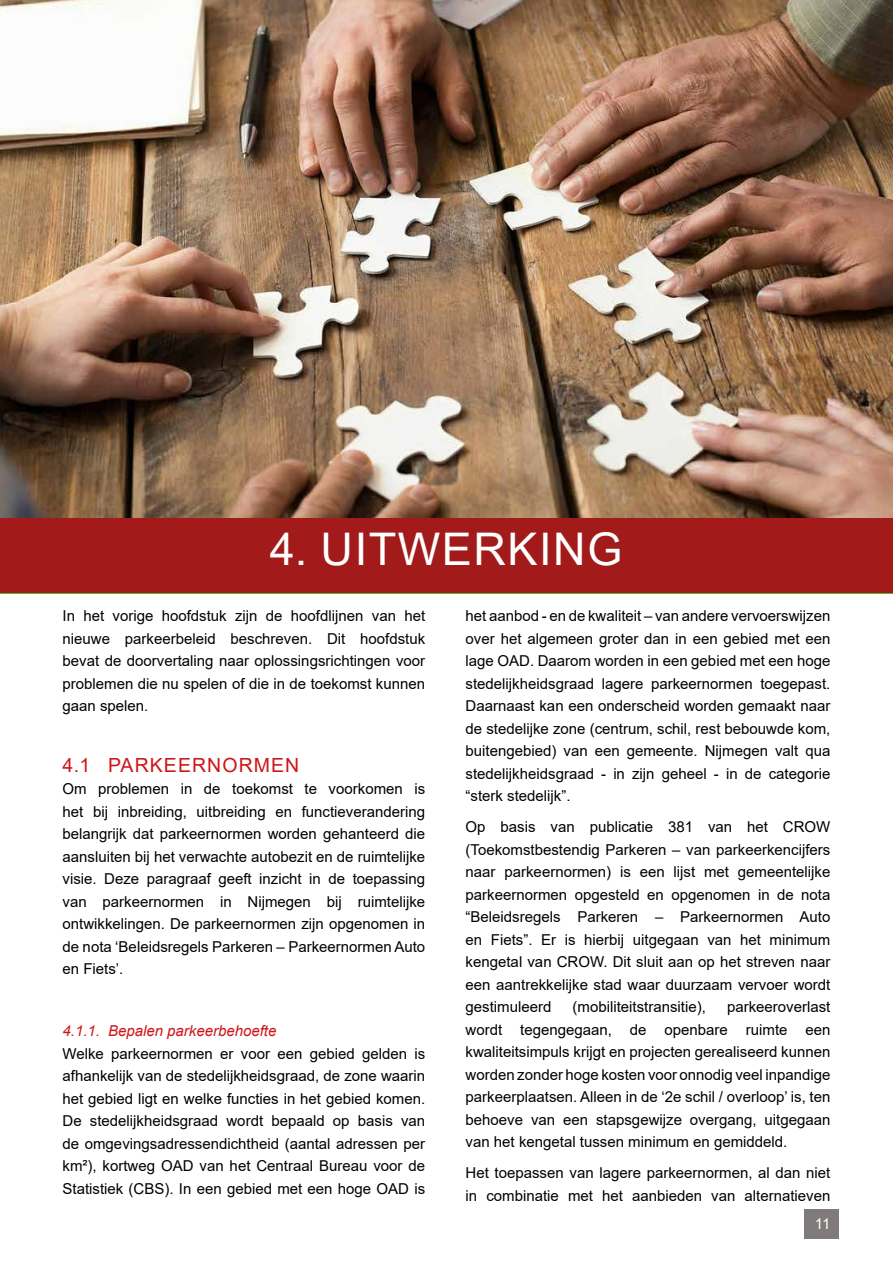
<style>
.page{position:relative;width:893px;height:1263px;background:#fff}
.page>*{position:absolute;margin:0;border:0;box-sizing:border-box;transform-origin:0 0}
.t1{font:45px "Arial";letter-spacing:.035em;color:#fff}
.t2{font:19.5px "Arial";letter-spacing:.055em;color:#cd1719}
.t3{font:15px/22.5px "Arial";color:#000;text-align:justify}
.t4{font:italic 15px "Arial";color:#cd1719}
.t5{font:15px "Arial";color:#fff}
</style>
<div class="page">
<div style="left:0;top:506px;width:893px;height:86px;background:#a31a1b"></div>
<div style="left:805px;top:1209px;width:34px;height:30px;background:#7e7b7a"></div>
<img style="left:0;top:0;width:893px;height:517px">
<h1 class="t1" style="left:270px;top:519px;width:354px">4. UITWERKING</h1>
<p class="t3" style="left:63px;top:604px;width:364px">In het vorige hoofdstuk zijn de hoofdlijnen van het nieuwe parkeerbeleid beschreven. Dit hoofdstuk bevat de doorvertaling naar oplossingsrichtingen voor problemen die nu spelen of die in de toekomst kunnen gaan spelen.</p>
<h2 class="t2" style="left:63px;top:751px;width:238px">4.1 PARKEERNORMEN</h2>
<p class="t3" style="left:63px;top:777px;width:364px">Om problemen in de toekomst te voorkomen is het bij inbreiding, uitbreiding en functieverandering belangrijk dat parkeernormen worden gehanteerd die aansluiten bij het verwachte autobezit en de ruimtelijke visie. Deze paragraaf geeft inzicht in de toepassing van parkeernormen in Nijmegen bij ruimtelijke ontwikkelingen. De parkeernormen zijn opgenomen in de nota ‘Beleidsregels Parkeren – Parkeernormen Auto en Fiets’.</p>
<p class="t4" style="left:63px;top:1021px;width:215px">4.1.1. Bepalen parkeerbehoefte</p>
<p class="t3" style="left:63px;top:1042px;width:364px">Welke parkeernormen er voor een gebied gelden is afhankelijk van de stedelijkheidsgraad, de zone waarin het gebied ligt en welke functies in het gebied komen.<br>De stedelijkheidsgraad wordt bepaald op basis van de omgevingsadressendichtheid (aantal adressen per km²), kortweg OAD van het Centraal Bureau voor de Statistiek (CBS). In een gebied met een hoge OAD is</p>
<p class="t3" style="left:466px;top:604px;width:366px">het aanbod - en de kwaliteit – van andere vervoerswijzen over het algemeen groter dan in een gebied met een lage OAD. Daarom worden in een gebied met een hoge stedelijkheidsgraad lagere parkeernormen toegepast.<br>Daarnaast kan een onderscheid worden gemaakt naar de stedelijke zone (centrum, schil, rest bebouwde kom, buitengebied) van een gemeente. Nijmegen valt qua stedelijkheidsgraad - in zijn geheel - in de categorie “sterk stedelijk”.</p>
<p class="t3" style="left:466px;top:815px;width:366px">Op basis van publicatie 381 van het CROW (Toekomstbestendig Parkeren – van parkeerkencijfers naar parkeernormen) is een lijst met gemeentelijke parkeernormen opgesteld en opgenomen in de nota “Beleidsregels Parkeren – Parkeernormen Auto en Fiets”. Er is hierbij uitgegaan van het minimum kengetal van CROW. Dit sluit aan op het streven naar een aantrekkelijke stad waar duurzaam vervoer wordt gestimuleerd</p>
<p class="t3" style="left:573px;top:995px;width:135px">(mobiliteitstransitie),</p>
<p class="t3" style="left:466px;top:995px;width:366px;text-indent:261px">parkeeroverlast wordt tegengegaan, de openbare ruimte een kwaliteitsimpuls krijgt en projecten gerealiseerd kunnen worden zonder hoge kosten voor onnodig veel inpandige parkeerplaatsen. Alleen in de ‘2e schil / overloop’ is, ten behoeve van een stapsgewijze overgang, uitgegaan van het kengetal tussen minimum en gemiddeld.</p>
<p class="t3" style="left:466px;top:1161px;width:366px">Het toepassen van lagere parkeernormen, al dan niet in combinatie met het aanbieden van alternatieven</p>
<p class="t5" style="left:815px;top:1214px;width:17px">11</p>
</div>
